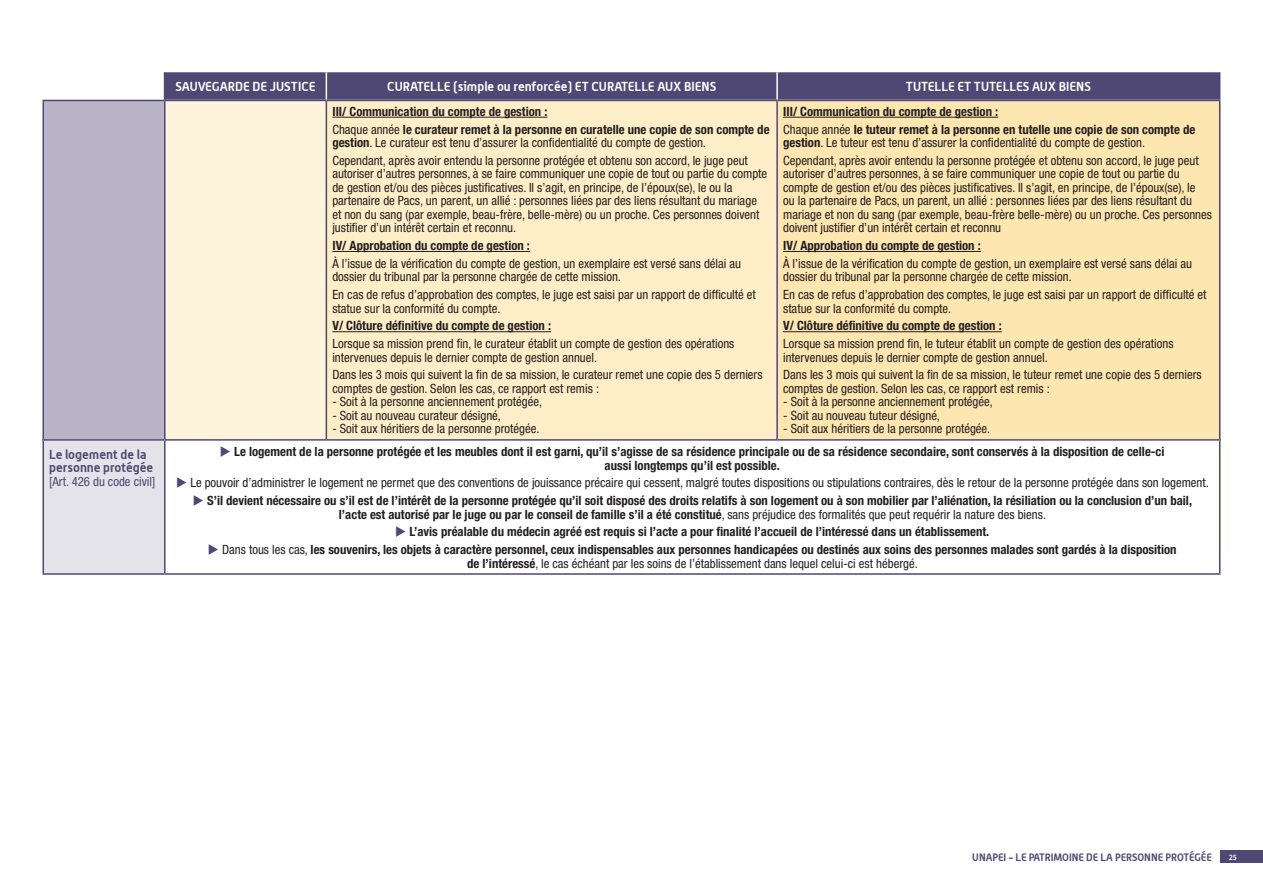
<style>
.page{position:relative;width:1263px;height:893px;background:#fff}
.page>*{position:absolute;margin:0;border:0;box-sizing:border-box;transform-origin:0 0}
.t1{font:condensed 12.75px/13.5px "Helvetica Neue LT Pro";color:#231f20}
.t2{font:700 condensed 12.75px/13.5px "Helvetica Neue LT Pro";color:#231f20;text-align:center}
.t3{font:700 12.75px "Alwyn";color:#fff}
.t4{font:700 12.75px/13.5px "Alwyn";color:#4f4874}
.t5{font:condensed 12.75px "Helvetica Neue LT Pro";color:#4f4874}
.t6{font:700 10.5px "Alwyn";color:#4f4874}
.t7{font:600 8.1px "Myriad Pro";color:#fff;scale:.96 1}
.s1{font-weight:400}
.s2{font-weight:700}
.s3{color:#4f4874}
</style>
<div class="page">
<div style="left:1220px;top:850px;width:43px;height:13px;background:#4f4874"></div>
<div style="left:165px;top:101px;width:161px;height:471px;background:#fef4dc"></div>
<div style="left:326px;top:101px;width:451px;height:471px;background:#feeec8"></div>
<div style="left:777px;top:101px;width:443px;height:471px;background:#fee6b1"></div>
<svg style="left:164px;top:72px;width:1056px;height:28px;background:#524b76"></svg>
<div style="left:43px;top:100px;width:122px;height:340px;background:#b9b4c8"></div>
<hr style="left:43px;top:100px;width:122px;height:1px;background:#4f4874">
<hr style="left:43px;top:101px;width:1px;height:338px;background:#4f4874">
<hr style="left:165px;top:100px;width:161px;height:1px;background:#4f4874">
<hr style="left:164px;top:101px;width:2px;height:338px;background:#4f4874">
<hr style="left:326px;top:100px;width:451px;height:1px;background:#4f4874">
<hr style="left:326px;top:101px;width:1px;height:338px;background:#4f4874">
<hr style="left:777px;top:100px;width:443px;height:1px;background:#4f4874">
<hr style="left:776px;top:101px;width:2px;height:338px;background:#4f4874">
<hr style="left:1219px;top:101px;width:1px;height:338px;background:#4f4874">
<hr style="left:332px;top:117px;width:215px;height:1px;background:#231f20">
<hr style="left:332px;top:251px;width:198px;height:1px;background:#231f20">
<hr style="left:332px;top:331px;width:219px;height:1px;background:#231f20">
<hr style="left:783px;top:117px;width:215px;height:1px;background:#231f20">
<hr style="left:783px;top:251px;width:198px;height:1px;background:#231f20">
<hr style="left:783px;top:331px;width:219px;height:1px;background:#231f20">
<div style="left:43px;top:440px;width:122px;height:134px;background:#e5e3ea"></div>
<div style="left:165px;top:440px;width:1055px;height:134px;background:#fff"></div>
<hr style="left:43px;top:439px;width:122px;height:2px;background:#4f4874">
<hr style="left:43px;top:441px;width:1px;height:132px;background:#4f4874">
<hr style="left:165px;top:439px;width:1055px;height:2px;background:#4f4874">
<hr style="left:164px;top:441px;width:2px;height:132px;background:#4f4874">
<hr style="left:1219px;top:441px;width:1px;height:132px;background:#4f4874">
<hr style="left:43px;top:573px;width:122px;height:2px;background:#4f4874">
<hr style="left:165px;top:573px;width:1055px;height:2px;background:#4f4874">
<p class="t4" style="left:49px;top:447px;width:106px">Le logement de la personne protégée</p>
<p class="t5" style="left:49px;top:474px;width:108px">[Art. 426 du code civil]</p>
<p class="t3" style="left:175px;top:79px;width:142px">SAUVEGARDE DE JUSTICE</p>
<p class="t3" style="left:387px;top:79px;width:330px">CURATELLE (simple ou renforcée) et CURATELLE aux BIENS</p>
<p class="t3" style="left:906px;top:79px;width:187px">TUTELLE et TUTELLES AUX BIENS</p>
<p class="t2" style="left:332px;top:102px;width:439px;line-height:17.7px;text-align:left">III/ Communication du compte de gestion :<br><span class="s1">Chaque année</span> le curateur remet à la personne en curatelle une copie de son compte de</p>
<p class="t1" style="left:332px;top:134px;width:417px;line-height:17.7px"><span class="s2">gestion</span>. Le curateur est tenu d’assurer la confidentialité du compte de gestion.<br>Cependant, après avoir entendu la personne protégée et obtenu son accord, le juge peut</p>
<p class="t1" style="left:332px;top:167px;width:436px">autoriser d’autres personnes, à se faire communiquer une copie de tout ou partie du compte de gestion et/ou des pièces justificatives. Il s’agit, en principe, de l’époux(se), le ou la partenaire de Pacs, un parent, un allié : personnes liées par des liens résultant du mariage et non du sang (par exemple, beau-frère, belle-mère) ou un proche. Ces personnes doivent justifier d’un intérêt certain et reconnu.</p>
<p class="t2" style="left:332px;top:239px;width:199px">IV/ Approbation du compte de gestion :</p>
<p class="t1" style="left:332px;top:257px;width:410px">À l’issue de la vérification du compte de gestion, un exemplaire est versé sans délai au dossier du tribunal par la personne chargée de cette mission.</p>
<p class="t1" style="left:332px;top:288px;width:425px">En cas de refus d’approbation des comptes, le juge est saisi par un rapport de difficulté et statue sur la conformité du compte.</p>
<p class="t2" style="left:332px;top:319px;width:220px">V/ Clôture définitive du compte de gestion :</p>
<p class="t1" style="left:332px;top:337px;width:404px">Lorsque sa mission prend fin, le curateur établit un compte de gestion des opérations intervenues depuis le dernier compte de gestion annuel.</p>
<p class="t1" style="left:332px;top:368px;width:432px">Dans les 3 mois qui suivent la fin de sa mission, le curateur remet une copie des 5 derniers comptes de gestion. Selon les cas, ce rapport est remis :</p>
<p class="t1" style="left:332px;top:395px;width:211px">- Soit à la personne anciennement protégée,</p>
<p class="t1" style="left:332px;top:409px;width:170px">- Soit au nouveau curateur désigné,</p>
<p class="t1" style="left:332px;top:422px;width:209px">- Soit aux héritiers de la personne protégée.</p>
<p class="t2" style="left:783px;top:102px;width:414px;line-height:17.7px;text-align:left">III/ Communication du compte de gestion :<br><span class="s1">Chaque année</span> le tuteur remet à la personne en tutelle une copie de son compte de</p>
<p class="t1" style="left:783px;top:134px;width:417px;line-height:17.7px"><span class="s2">gestion</span>. Le tuteur est tenu d’assurer la confidentialité du compte de gestion.<br>Cependant, après avoir entendu la personne protégée et obtenu son accord, le juge peut</p>
<p class="t1" style="left:783px;top:167px;width:430px">autoriser d’autres personnes, à se faire communiquer une copie de tout ou partie du compte de gestion et/ou des pièces justificatives. Il s’agit, en principe, de l’époux(se), le<br>ou la partenaire de Pacs, un parent, un allié : personnes liées par des liens résultant du mariage et non du sang (par exemple, beau-frère belle-mère) ou un proche. Ces personnes doivent justifier d’un intérêt certain et reconnu</p>
<p class="t2" style="left:783px;top:239px;width:199px">IV/ Approbation du compte de gestion :</p>
<p class="t1" style="left:783px;top:257px;width:410px">À l’issue de la vérification du compte de gestion, un exemplaire est versé sans délai au dossier du tribunal par la personne chargée de cette mission.</p>
<p class="t1" style="left:783px;top:288px;width:425px">En cas de refus d’approbation des comptes, le juge est saisi par un rapport de difficulté et statue sur la conformité du compte.</p>
<p class="t2" style="left:783px;top:319px;width:220px">V/ Clôture définitive du compte de gestion :</p>
<p class="t1" style="left:783px;top:337px;width:392px">Lorsque sa mission prend fin, le tuteur établit un compte de gestion des opérations intervenues depuis le dernier compte de gestion annuel.</p>
<p class="t1" style="left:783px;top:368px;width:420px">Dans les 3 mois qui suivent la fin de sa mission, le tuteur remet une copie des 5 derniers comptes de gestion. Selon les cas, ce rapport est remis :</p>
<p class="t1" style="left:783px;top:395px;width:211px">- Soit à la personne anciennement protégée,</p>
<p class="t1" style="left:783px;top:409px;width:158px">- Soit au nouveau tuteur désigné,</p>
<p class="t1" style="left:783px;top:422px;width:209px">- Soit aux héritiers de la personne protégée.</p>
<p class="t2" style="left:220px;top:445px;width:946px"><span class="s3">◆</span> Le logement de la personne protégée et les meubles dont il est garni, qu’il s’agisse de sa résidence principale ou de sa résidence secondaire, sont conservés à la disposition de celle-ci aussi longtemps qu’il est possible.</p>
<p class="t1" style="left:176px;top:476px;width:1034px"><span class="s3">◆</span> Le pouvoir d’administrer le logement ne permet que des conventions de jouissance précaire qui cessent, malgré toutes dispositions ou stipulations contraires, dès le retour de la personne protégée dans son logement.</p>
<p class="t2" style="left:193px;top:494px;width:1001px"><span class="s3">◆</span> S’il devient nécessaire ou s’il est de l’intérêt de la personne protégée qu’il soit disposé des droits relatifs à son logement ou à son mobilier par l’aliénation, la résiliation ou la conclusion d’un bail, l’acte est autorisé par le juge ou par le conseil de famille s’il a été constitué<span class="s1">, sans préjudice des formalités que peut requérir la nature des biens.</span></p>
<p class="t2" style="left:395px;top:525px;width:596px"><span class="s3">◆</span> L’avis préalable du médecin agréé est requis si l’acte a pour finalité l’accueil de l’intéressé dans un établissement.</p>
<p class="t2" style="left:208px;top:543px;width:970px"><span class="s3">◆</span> <span class="s1">Dans tous les cas,</span> les souvenirs, les objets à caractère personnel, ceux indispensables aux personnes handicapées ou destinés aux soins des personnes malades sont gardés à la disposition de l’intéressé<span class="s1">, le cas échéant par les soins de l’établissement dans lequel celui-ci est hébergé.</span></p>
<p class="t6" style="left:972px;top:850px;width:241px">Unapei - Le patrimoine de la personne protégée</p>
<p class="t7" style="left:1229px;top:852px;width:10px">25</p>
</div>
